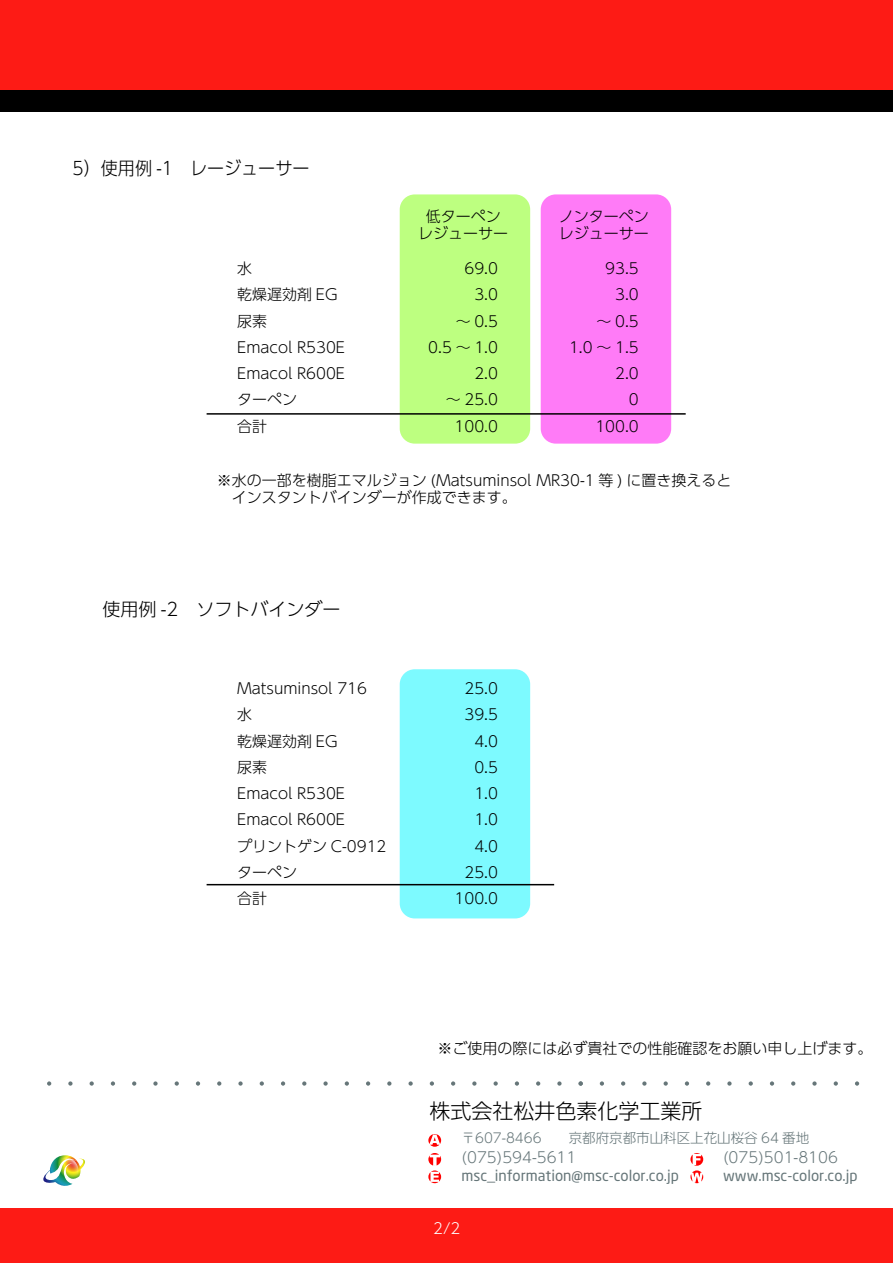
<style>
.page{position:relative;width:893px;height:1263px;background:#fff}
.page>*{position:absolute;margin:0;border:0;box-sizing:border-box;transform-origin:0 0}
.t1{font:300 21px "UD Shin Go Pr 6 N";color:#000}
.t2{font:300 18px "UD Shin Go Pr 6 N";color:#000;scale:.95 1}
.t3{font:300 18px "UD Shin Go Pr 6 N";color:#000}
.t4{font:300 15px/26.2px "UD Shin Go Pr 6 N";color:#000}
.t5{font:15px "Neo Sans W1 G";color:#667679}
.t6{font:300 15px "UD Shin Go Pr 6 N";color:#667679}
.t7{font:300 15px "UD Shin Go Pr 6 N";color:#fff}
.t8{font:300 13.5px "UD Shin Go Pr 6 N";color:#667679}
</style>
<div class="page">
<svg style="left:43px;top:1155px;width:42px;height:31px"></svg>
<svg style="left:690px;top:1153px;width:13px;height:30px"></svg>
<svg style="left:428px;top:1153px;width:13px;height:30px"></svg>
<svg style="left:428px;top:1134px;width:13px;height:13px"></svg>
<svg style="left:47px;top:1081px;width:4px;height:5px"></svg>
<svg style="left:68px;top:1081px;width:5px;height:5px"></svg>
<svg style="left:90px;top:1081px;width:4px;height:5px"></svg>
<svg style="left:111px;top:1081px;width:4px;height:5px"></svg>
<svg style="left:132px;top:1081px;width:4px;height:5px"></svg>
<svg style="left:153px;top:1081px;width:5px;height:5px"></svg>
<svg style="left:175px;top:1081px;width:4px;height:5px"></svg>
<svg style="left:196px;top:1081px;width:4px;height:5px"></svg>
<svg style="left:217px;top:1081px;width:4px;height:5px"></svg>
<svg style="left:238px;top:1081px;width:5px;height:5px"></svg>
<svg style="left:260px;top:1081px;width:4px;height:5px"></svg>
<svg style="left:281px;top:1081px;width:4px;height:5px"></svg>
<svg style="left:302px;top:1081px;width:4px;height:5px"></svg>
<svg style="left:323px;top:1081px;width:5px;height:5px"></svg>
<svg style="left:345px;top:1081px;width:4px;height:5px"></svg>
<svg style="left:366px;top:1081px;width:4px;height:5px"></svg>
<svg style="left:387px;top:1081px;width:4px;height:5px"></svg>
<svg style="left:408px;top:1081px;width:5px;height:5px"></svg>
<svg style="left:430px;top:1081px;width:4px;height:5px"></svg>
<svg style="left:451px;top:1081px;width:4px;height:5px"></svg>
<svg style="left:472px;top:1081px;width:5px;height:5px"></svg>
<svg style="left:494px;top:1081px;width:4px;height:5px"></svg>
<svg style="left:515px;top:1081px;width:4px;height:5px"></svg>
<svg style="left:536px;top:1081px;width:4px;height:5px"></svg>
<svg style="left:557px;top:1081px;width:5px;height:5px"></svg>
<svg style="left:578px;top:1081px;width:5px;height:5px"></svg>
<svg style="left:600px;top:1081px;width:4px;height:5px"></svg>
<svg style="left:621px;top:1081px;width:4px;height:5px"></svg>
<svg style="left:642px;top:1081px;width:5px;height:5px"></svg>
<svg style="left:664px;top:1081px;width:4px;height:5px"></svg>
<svg style="left:685px;top:1081px;width:4px;height:5px"></svg>
<svg style="left:706px;top:1081px;width:4px;height:5px"></svg>
<svg style="left:727px;top:1081px;width:5px;height:5px"></svg>
<svg style="left:749px;top:1081px;width:4px;height:5px"></svg>
<svg style="left:770px;top:1081px;width:4px;height:5px"></svg>
<svg style="left:791px;top:1081px;width:4px;height:5px"></svg>
<svg style="left:812px;top:1081px;width:5px;height:5px"></svg>
<svg style="left:834px;top:1081px;width:4px;height:5px"></svg>
<svg style="left:855px;top:1081px;width:4px;height:5px"></svg>
<div style="left:0;top:1209px;width:893px;height:54px;background:#fd1b15"></div>
<div style="left:0;top:0;width:893px;height:92px;background:#fd1b15"></div>
<div style="left:0;top:91px;width:893px;height:21px;background:#000"></div>
<div style="left:400px;top:194px;width:130px;height:250px;background:#bdff80;border-radius:15px"></div>
<div style="left:400px;top:669px;width:130px;height:249px;background:#7dfaff;border-radius:15px"></div>
<div style="left:541px;top:194px;width:130px;height:250px;background:#ff7bf7;border-radius:15px"></div>
<hr style="left:207px;top:413px;width:479px;height:2px;background:#000">
<hr style="left:207px;top:884px;width:347px;height:1px;background:#000">
<p class="t2" style="left:73px;top:153px;width:251px">5）使用例 -1　レージューサー</p>
<p class="t4" style="left:418px;top:207px;width:91px;line-height:17px;text-align:center">低ターペンレジューサー</p>
<p class="t4" style="left:559px;top:207px;width:91px;line-height:17px">ノンターペンレジューサー</p>
<p class="t4" style="left:237px;top:255px;width:109px">水<br>乾燥遅効剤 EG尿素<br>Emacol R530E<br>Emacol R600Eターペン<br>合計</p>
<p class="t4" style="left:428px;top:255px;width:71px;text-align:right">69.0<br>3.0<br>～ 0.5<br>0.5 ～ 1.0<br>2.0<br>～ 25.0<br>100.0</p>
<p class="t4" style="left:569px;top:255px;width:71px;text-align:right">93.5<br>3.0<br>～ 0.5<br>1.0 ～ 1.5<br>2.0<br>0<br>100.0</p>
<p class="t4" style="left:217px;top:471px;width:516px;line-height:17px">※水の一部を樹脂エマルジョン (Matsuminsol MR30-1 等 ) に置き換えると　インスタントバインダーが作成できます。</p>
<p class="t3" style="left:84px;top:595px;width:258px">　使用例 -2　ソフトバインダー</p>
<p class="t4" style="left:237px;top:675px;width:151px">Matsuminsol 716<br>水<br>乾燥遅効剤 EG<br>尿素<br>Emacol R530E<br>Emacol R600E<br>プリントゲン C-0912ターペン<br>合計</p>
<p class="t4" style="left:455px;top:675px;width:45px;text-align:right">25.0<br>39.5<br>4.0<br>0.5<br>1.0<br>1.0<br>4.0<br>25.0<br>100.0</p>
<p class="t4" style="left:437px;top:1035px;width:436px">※ご使用の際には必ず貴社での性能確認をお願い申し上げます。</p>
<h1 class="t1" style="left:430px;top:1094px;width:274px">株式会社松井色素化学工業所</h1>
<p class="t8" style="left:462px;top:1126px;width:349px">〒607-8466　　京都府京都市山科区上花山桜谷 64 番地</p>
<p class="t6" style="left:462px;top:1145px;width:116px">(075)594-5611</p>
<p class="t6" style="left:723px;top:1145px;width:116px">(075)501-8106</p>
<p class="t5" style="left:462px;top:1166px;width:219px">msc_information@msc-color.co.jp</p>
<p class="t5" style="left:723px;top:1166px;width:136px">www.msc-color.co.jp</p>
<p class="t7" style="left:433px;top:1216px;width:29px">2/2</p>
</div>
